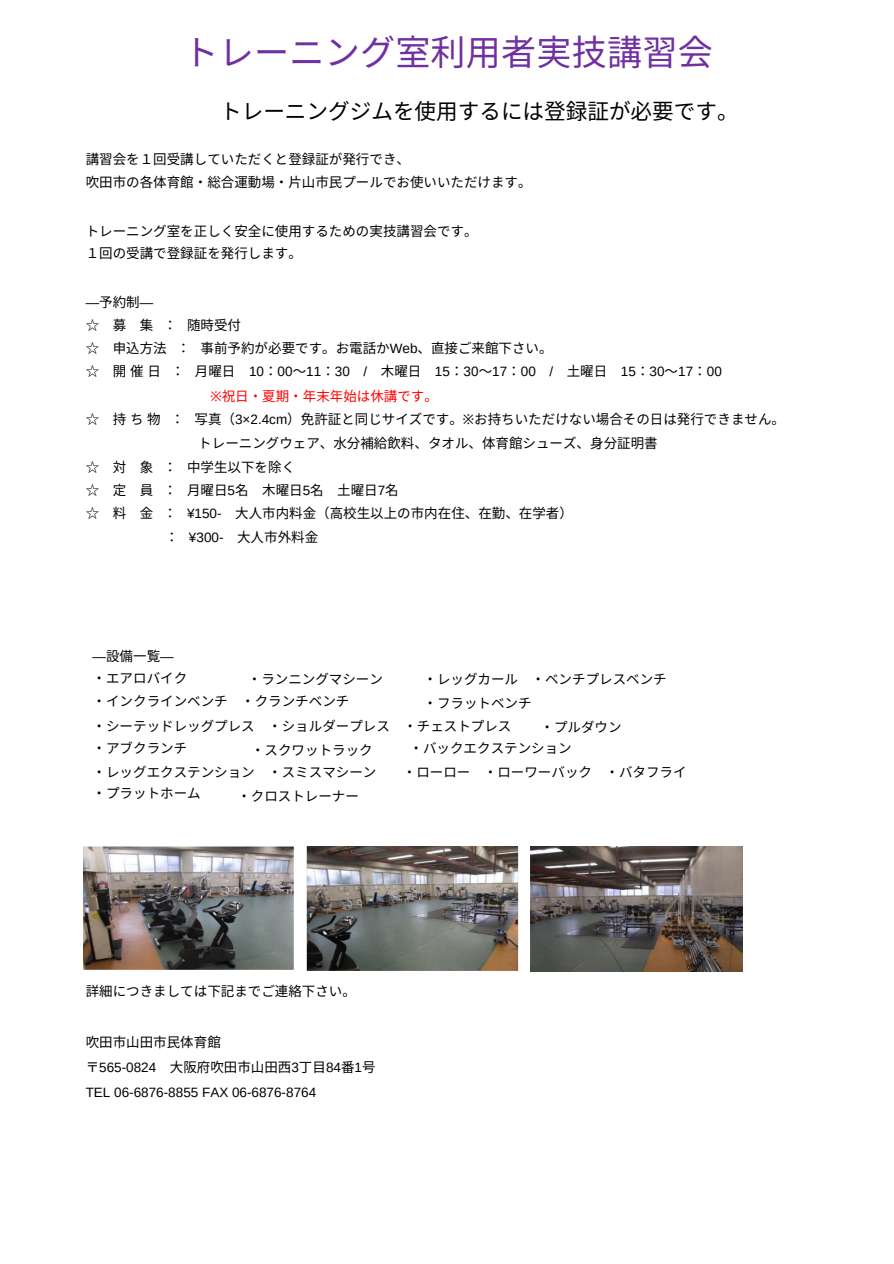
<style>
.page{position:relative;width:894px;height:1264px;background:#fff}
.page>*{position:absolute;margin:0;border:0;box-sizing:border-box;transform-origin:0 0}
.t1{font:35.1px "Noto Sans CJ Ksc";letter-spacing:.005em;color:#7030a0}
.t2{font:21.6px "Noto Sans CJ Ksc";color:#000}
.t3{font:13.5px/22.5px "Noto Sans CJ Ksc";color:#000}
.t4{font:13.5px/24.8px "Arimo";color:#000}
.t5{font:13.5px "Noto Sans CJ Ksc";color:#f00}
.s1{font-family:"Arimo"}
.s2{font-family:"Noto Sans CJ Ksc"}
.s3{font-family:"Noto Sans"}
</style>
<div class="page">
<img style="left:84px;top:846px;width:658px;height:125px">
<p class="t1" style="left:183px;top:24px;width:528px">トレーニング室利用者実技講習会</p>
<h3 class="t2" style="left:220px;top:93px;width:520px">トレーニングジムを使用するには登録証が必要です。</h3>
<p class="t3" style="left:86px;top:147px;width:447px">講習会を１回受講していただくと登録証が発行でき、<br>吹田市の各体育館・総合運動場・片山市民プールでお使いいただけます。</p>
<p class="t3" style="left:86px;top:219px;width:393px">トレーニング室を正しく安全に使用するための実技講習会です。</p>
<p class="t3" style="left:86px;top:241px;width:218px">１回の受講で登録証を発行します。</p>
<p class="t3" style="left:86px;top:290px;width:69px"><span class="s1">―</span>予約制<span class="s1">―</span></p>
<p class="t3" style="left:86px;top:313px;width:81px">☆募集：</p>
<p class="t3" style="left:187px;top:313px;width:56px">随時受付</p>
<p class="t3" style="left:86px;top:336px;width:95px">☆ 申込方法 ：</p>
<p class="t3" style="left:200px;top:336px;width:353px">事前予約が必要です。お電話か<span class="s1">Web</span>、直接ご来館下さい。</p>
<p class="t3" style="left:86px;top:359px;width:89px">☆ 開催日 ：</p>
<p class="t3" style="left:195px;top:359px;width:37px">月曜日</p>
<p class="t4" style="left:249px;top:359px;width:169px">10<span class="s2">：</span> 00<span class="s2">～</span>11<span class="s2">：</span> 30 / <span class="s2">木曜日</span></p>
<p class="t4" style="left:435px;top:359px;width:169px">15<span class="s2">：</span> 30<span class="s2">～</span>17<span class="s2">：</span> 00 / <span class="s2">土曜日</span></p>
<p class="t4" style="left:620px;top:359px;width:76px">15<span class="s2">：</span> 30<span class="s2">～</span>17<span class="s2">：</span></p>
<p class="t4" style="left:706px;top:359px;width:17px">00</p>
<p class="t5" style="left:210px;top:385px;width:229px"><span class="s3">※</span>祝日・夏期・年末年始は休講です。</p>
<p class="t3" style="left:86px;top:407px;width:89px">☆ 持ち物 ：</p>
<p class="t3" style="left:194px;top:407px;width:591px">写真（<span class="s1">3×2.4cm</span>）免許証と同じサイズです。<span class="s3">※</span>お持ちいただけない場合その日は発行できません。</p>
<p class="t3" style="left:198px;top:431px;width:461px">トレーニングウェア、水分補給飲料、タオル、体育館シューズ、身分証明書</p>
<p class="t3" style="left:86px;top:455px;width:81px">☆対象：</p>
<p class="t3" style="left:187px;top:455px;width:110px">中学生以下を除く</p>
<p class="t3" style="left:86px;top:478px;width:81px">☆定員：</p>
<p class="t3" style="left:187px;top:478px;width:211px">月曜日<span class="s1">5</span>名 木曜日<span class="s1">5</span>名 土曜日<span class="s1">7</span>名</p>
<p class="t3" style="left:86px;top:501px;width:81px">☆料金：</p>
<p class="t3" style="left:187px;top:501px;width:387px"><span class="s1">¥150-</span> 大人市内料金（高校生以上の市内在住、在勤、在学者）</p>
<p class="t3" style="left:165px;top:525px;width:4px">：</p>
<p class="t3" style="left:189px;top:525px;width:130px"><span class="s1">¥300-</span> 大人市外料金</p>
<p class="t3" style="left:93px;top:643px;width:258px"><span class="s1">―</span>設備一覧<span class="s1">―<br></span>・エアロバイク<br>・インクラインベンチ ・クランチベンチ</p>
<p class="t3" style="left:248px;top:667px;width:137px">・ランニングマシーン</p>
<p class="t3" style="left:423px;top:667px;width:245px">・レッグカール ・ベンチプレスベンチ</p>
<p class="t3" style="left:423px;top:691px;width:110px">・フラットベンチ</p>
<p class="t3" style="left:93px;top:714px;width:420px">・シーテッドレッグプレス ・ショルダープレス ・チェストプレス</p>
<p class="t3" style="left:251px;top:738px;width:123px">・スクワットラック</p>
<p class="t3" style="left:409px;top:736px;width:164px">・バックエクステンション</p>
<p class="t3" style="left:93px;top:760px;width:285px">・レッグエクステンション ・スミスマシーン</p>
<p class="t3" style="left:540px;top:715px;width:83px">・プルダウン</p>
<p class="t3" style="left:93px;top:735px;width:96px">・アブクランチ</p>
<p class="t3" style="left:93px;top:780px;width:110px">・プラットホーム</p>
<p class="t3" style="left:403px;top:760px;width:285px">・ローロー ・ローワーバック ・バタフライ</p>
<p class="t3" style="left:237px;top:783px;width:123px">・クロストレーナー</p>
<h2 class="t3" style="left:86px;top:979px;width:272px">詳細につきましては下記までご連絡下さい。</h2>
<p class="t4" style="left:86px;top:1030px;width:290px"><span class="s2">吹田市山田市民体育館<br>〒</span>565-0824 <span class="s2">大阪府吹田市山田西</span>3<span class="s2">丁目</span> 84<span class="s2">番</span>1<span class="s2">号<br></span>TEL 06-6876-8855 FAX 06-6876-8764</p>
</div>
